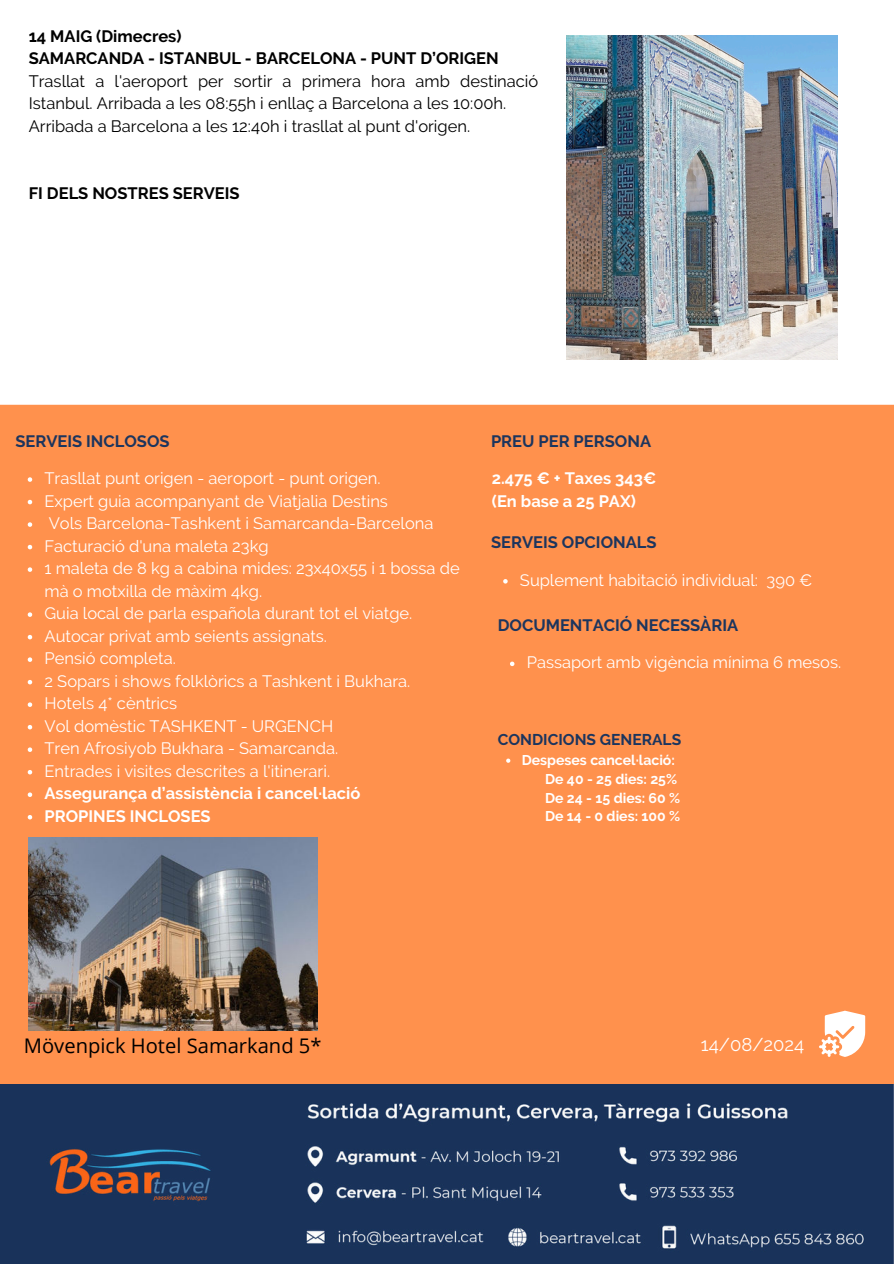
<style>
.page{position:relative;width:894px;height:1264px;background:#fff}
.page>*{position:absolute;margin:0;border:0;box-sizing:border-box;transform-origin:0 0}
.t1{font:20.1px "Open Sans";color:#000}
.t2{font:18.45px "Raleway";color:#fff}
.t3{font:16.5px/22.5px "Raleway";color:#fff}
.t4{font:16.5px/22.5px "Raleway";color:#000}
.t5{font:700 16.5px/22.5px "Raleway";color:#fff}
.t6{font:700 16.5px/22.5px "Raleway";color:#000}
.t7{font:700 16.5px "Raleway";color:#1c355e}
.t8{font:700 15.6px "Raleway";color:#1c355e}
.t9{font:700 14.1px/18.9px "Raleway";color:#fff}
</style>
<div class="page">
<div style="left:0;top:405px;width:893px;height:679px;background:#ff914d"></div>
<svg style="left:28px;top:477px;width:4px;height:5px"></svg>
<svg style="left:28px;top:500px;width:4px;height:4px"></svg>
<svg style="left:28px;top:522px;width:4px;height:5px"></svg>
<svg style="left:28px;top:545px;width:4px;height:4px"></svg>
<svg style="left:28px;top:567px;width:4px;height:5px"></svg>
<svg style="left:28px;top:612px;width:4px;height:5px"></svg>
<svg style="left:28px;top:635px;width:4px;height:4px"></svg>
<svg style="left:28px;top:657px;width:4px;height:5px"></svg>
<svg style="left:28px;top:680px;width:4px;height:4px"></svg>
<svg style="left:28px;top:702px;width:4px;height:5px"></svg>
<svg style="left:28px;top:725px;width:4px;height:4px"></svg>
<svg style="left:28px;top:747px;width:4px;height:5px"></svg>
<svg style="left:28px;top:770px;width:4px;height:4px"></svg>
<svg style="left:28px;top:792px;width:4px;height:5px"></svg>
<svg style="left:28px;top:815px;width:4px;height:4px"></svg>
<img style="left:566px;top:36px;width:271px;height:324px">
<svg style="left:818px;top:1010px;width:46px;height:46px"></svg>
<img style="left:29px;top:837px;width:288px;height:193px">
<img style="left:0;top:1084px;width:893px;height:179px">
<svg style="left:503px;top:579px;width:4px;height:4px"></svg>
<svg style="left:510px;top:661px;width:4px;height:5px"></svg>
<svg style="left:506px;top:758px;width:4px;height:4px"></svg>
<p class="t6" style="left:29px;top:25px;width:471px">14 MAIG (Dimecres)<br>SAMARCANDA - ISTANBUL - BARCELONA - PUNT D’ORIGEN</p>
<p class="t4" style="left:29px;top:70px;width:511px">Trasllat a l'aeroport per sortir a primera hora amb destinació<br>Istanbul. Arribada a les 08:55h i enllaç a Barcelona a les 10:00h.<br>Arribada a Barcelona a les 12:40h i trasllat al punt d'origen.</p>
<p class="t6" style="left:29px;top:182px;width:212px">FI DELS NOSTRES SERVEIS</p>
<p class="t7" style="left:15px;top:431px;width:156px">SERVEIS INCLOSOS</p>
<p class="t3" style="left:44px;top:467px;width:416px">Trasllat punt origen - aeroport - punt origen.<br>Expert guia acompanyant de Viatjalia Destins<br>Vols Barcelona-Tashkent i Samarcanda-Barcelona Facturació d'una maleta 23kg<br>1 maleta de 8 kg a cabina mides: 23x40x55 i 1 bossa de mà o motxilla de màxim 4kg.<br>Guia local de parla española durant tot el viatge.<br>Autocar privat amb seients assignats.<br>Pensió completa.<br>2 Sopars i shows folklòrics a Tashkent i Bukhara.<br>Hotels 4* cèntrics<br>Vol domèstic TASHKENT - URGENCH<br>Tren Afrosiyob Bukhara - Samarcanda.<br>Entrades i visites descrites a l'itinerari.</p>
<p class="t5" style="left:44px;top:782px;width:317px">Assegurança d’assistència i cancel·lació<br>PROPINES INCLOSES</p>
<p class="t7" style="left:491px;top:431px;width:161px">PREU PER PERSONA</p>
<p class="t5" style="left:492px;top:467px;width:166px">2.475 € + Taxes 343€ (En base a 25 PAX)</p>
<p class="t7" style="left:491px;top:533px;width:167px">SERVEIS OPCIONALS</p>
<p class="t3" style="left:520px;top:568px;width:294px">Suplement habitació individual: 390 €</p>
<p class="t7" style="left:497px;top:615px;width:242px">DOCUMENTACIÓ NECESSÀRIA</p>
<p class="t3" style="left:526px;top:651px;width:316px">Passaport amb vigència mínima 6 mesos.</p>
<p class="t8" style="left:497px;top:730px;width:185px">CONDICIONS GENERALS</p>
<p class="t9" style="left:545px;top:750px;width:137px;text-indent:-23px">Despeses cancel·lació:<br>De 40 - 25 dies: 25%<br>De 24 - 15 dies: 60 %<br>De 14 - 0 dies: 100 %</p>
<p class="t1" style="left:24px;top:1031px;width:299px">Mövenpick Hotel Samarkand 5*</p>
<p class="t2" style="left:700px;top:1033px;width:105px">14/08/2024</p>
</div>
